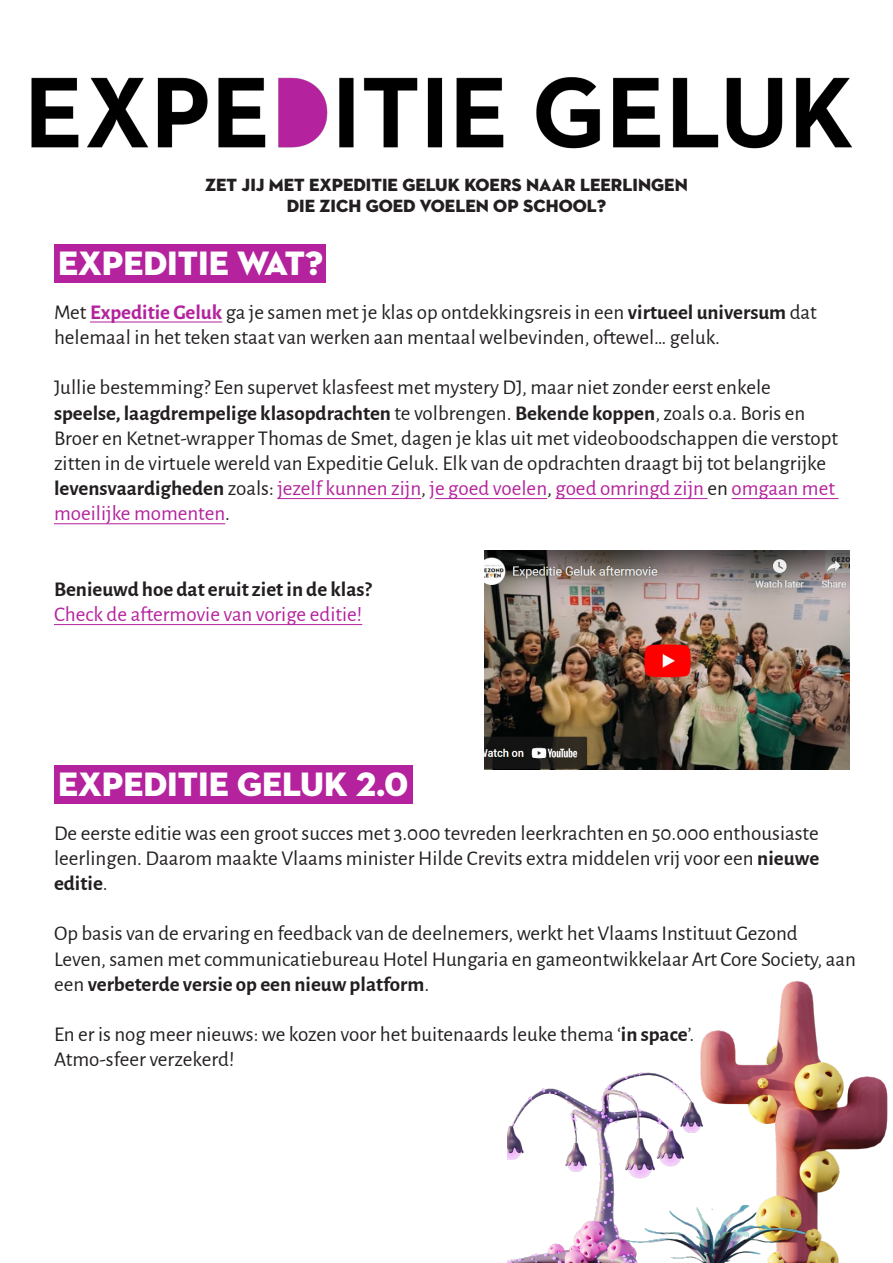
<style>
.page{position:relative;width:893px;height:1263px;background:#fff}
.page>*{position:absolute;margin:0;border:0;box-sizing:border-box;transform-origin:0 0}
.t1{font:34.5px "Neutraface 2 Display Titling";color:#fff}
.t2{font:21px/25.2px "Alegreya Sans";color:#231f20}
.t3{font:21px "Alegreya Sans";color:#b4229d}
.t4{font:700 21px "Alegreya Sans";color:#231f20}
.t5{font:18px "Neutraface 2 Display Titling";color:#231f20}
.s1{font-weight:700;color:#b4229d}
.s2{font-weight:700}
.s3{color:#b4229d}
</style>
<div class="page">
<img style="left:31px;top:77px;width:822px;height:72px">
<div style="left:54px;top:244px;width:271px;height:39px;background:#b4229d"></div>
<hr style="left:90px;top:322px;width:132px;height:1px;background:#b4229d">
<hr style="left:277px;top:498px;width:144px;height:1px;background:#b4229d">
<hr style="left:435px;top:498px;width:112px;height:1px;background:#b4229d">
<hr style="left:555px;top:498px;width:153px;height:1px;background:#b4229d">
<hr style="left:731px;top:498px;width:107px;height:1px;background:#b4229d">
<hr style="left:54px;top:523px;width:171px;height:1px;background:#b4229d">
<hr style="left:54px;top:624px;width:308px;height:1px;background:#b4229d">
<div style="left:54px;top:765px;width:358px;height:39px;background:#b4229d"></div>
<img style="left:485px;top:551px;width:365px;height:219px">
<img style="left:700px;top:981px;width:188px;height:282px">
<img style="left:710px;top:1172px;width:107px;height:91px">
<img style="left:507px;top:1050px;width:203px;height:213px">
<p class="t5" style="left:205px;top:173px;width:484px">ZET JIJ MET EXPEDITIE GELUK KOERS NAAR LEERLINGEN</p>
<p class="t5" style="left:287px;top:195px;width:321px">DIE ZICH GOED VOELEN OP SCHOOL?</p>
<p class="t1" style="left:58px;top:241px;width:266px">EXPEDITIE WAT?</p>
<p class="t2" style="left:54px;top:298px;width:764px">Met <span class="s1">Expeditie Geluk</span> ga je samen met je klas op ontdekkingsreis in een <span class="s2">virtueel universum</span> dat helemaal in het teken staat van werken aan mentaal welbevinden, oftewel… geluk.</p>
<p class="t2" style="left:54px;top:374px;width:786px">Jullie bestemming? Een supervet klasfeest met mystery DJ, maar niet zonder eerst enkele <span class="s2">speelse, laagdrempelige klasopdrachten</span> te volbrengen. <span class="s2">Bekende koppen</span>, zoals o.a. Boris en Broer en Ketnet-wrapper Thomas de Smet, dagen je klas uit met videoboodschappen die verstopt zitten in de virtuele wereld van Expeditie Geluk. Elk van de opdrachten draagt bij tot belangrijke <span class="s2">levensvaardigheden</span> zoals: <span class="s3">jezelf kunnen zijn</span>, <span class="s3">je goed voelen</span>, <span class="s3">goed omringd zijn</span> en <span class="s3">omgaan met moeilijke momenten</span>.</p>
<p class="t4" style="left:54px;top:574px;width:319px">Benieuwd hoe dat eruit ziet in de klas?</p>
<p class="t3" style="left:54px;top:600px;width:310px">Check de aftermovie van vorige editie!</p>
<p class="t1" style="left:58px;top:762px;width:351px">EXPEDITIE GELUK 2.0</p>
<p class="t2" style="left:54px;top:819px;width:767px;text-align:justify">De eerste editie was een groot succes met 3.000 tevreden leerkrachten en 50.000 enthousiaste leerlingen. Daarom maakte Vlaams minister Hilde Crevits extra middelen vrij voor een <span class="s2">nieuwe editie</span>.</p>
<p class="t2" style="left:54px;top:920px;width:803px">Op basis van de ervaring en feedback van de deelnemers, werkt het Vlaams Instituut Gezond<br>Leven, samen met communicatiebureau Hotel Hungaria en gameontwikkelaar Art Core Society, aan een <span class="s2">verbeterde versie op een nieuw platform</span>.</p>
<p class="t2" style="left:54px;top:1021px;width:642px">En er is nog meer nieuws: we kozen voor het buitenaards leuke thema ‘<span class="s2">in space</span>’.<br>Atmo-sfeer verzekerd!</p>
</div>
